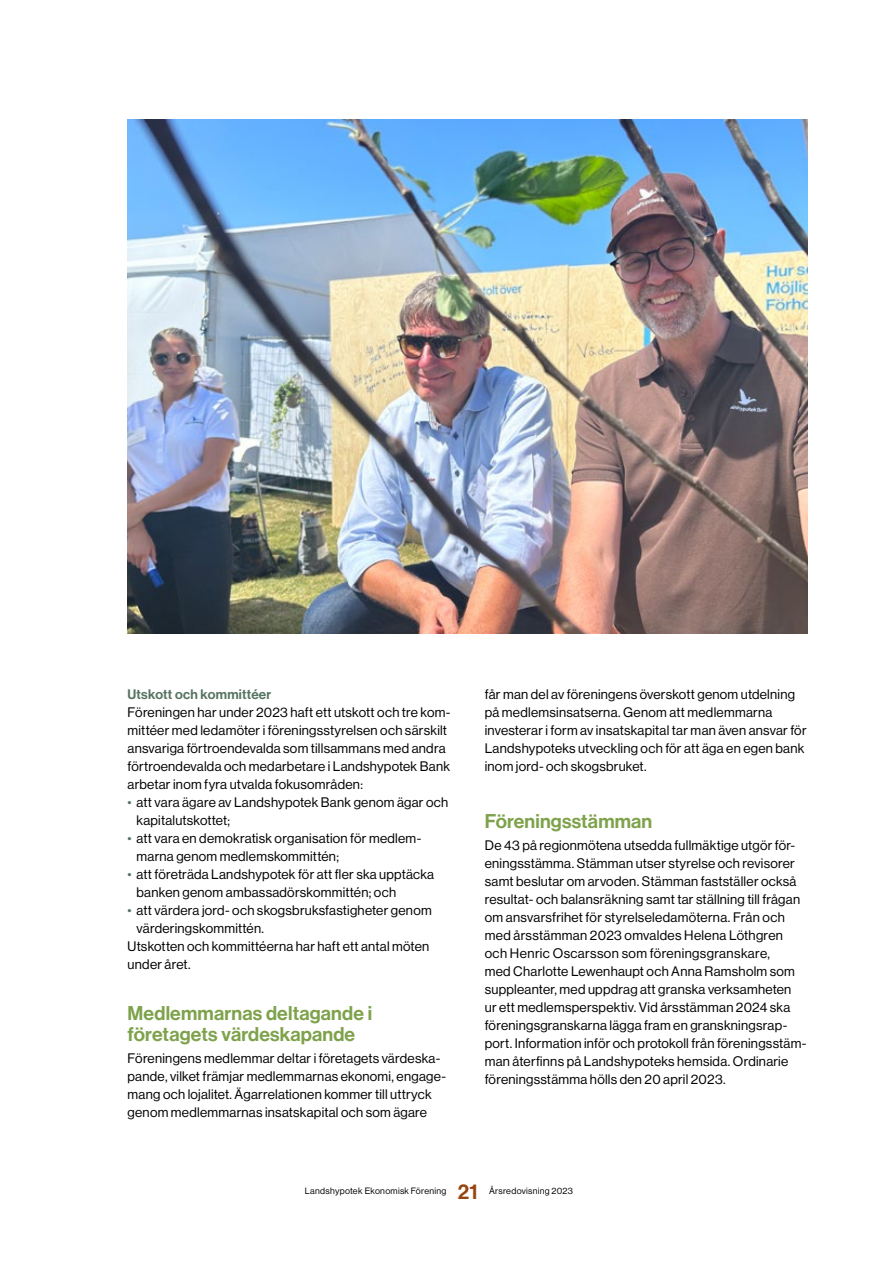
<style>
.page{position:relative;width:893px;height:1263px;background:#fff}
.page>*{position:absolute;margin:0;border:0;box-sizing:border-box;transform-origin:0 0}
.t1{font:21px "N Haas Grotesk DS Std 65 Md";color:#974511}
.t2{font:19.5px/21px "N Haas Grotesk DS Std 65 Md";letter-spacing:.01em;color:#7ea24b}
.t3{font:13.5px/18px "N Haas Grotesk DS Std 55 Rg";letter-spacing:.02em;color:#000}
.t4{font:13.5px "N Haas Grotesk DS Std 65 Md";letter-spacing:.02em;color:#567462}
.t5{font:9px "N Haas Grotesk DS Std 55 Rg";letter-spacing:.03em;color:#000}
.s1{color:#567462}
</style>
<div class="page">
<img style="left:128px;top:119px;width:680px;height:515px">
<p class="t4" style="left:128px;top:686px;width:145px">Utskott och kommittéer</p>
<p class="t3" style="left:128px;top:703px;width:324px">Föreningen har under 2023 haft ett utskott och tre kom&shy;mittéer med ledamöter i föreningsstyrelsen och särskilt ansvariga förtroendevalda som tillsammans med andra förtroendevalda och medarbetare i Landshypotek Bank arbetar inom fyra utvalda fokusområden:</p>
<p class="t3" style="left:137px;top:793px;width:313px;text-indent:-9px"><span class="s1">•</span> att vara ägare av Landshypotek Bank genom ägar och kapitalutskottet;</p>
<p class="t3" style="left:137px;top:829px;width:286px;text-indent:-9px"><span class="s1">•</span> att vara en demokratisk organisation för medlem&shy;marna genom medlemskommittén;</p>
<p class="t3" style="left:137px;top:865px;width:299px;text-indent:-9px"><span class="s1">•</span> att företräda Landshypotek för att fler ska upptäcka banken genom ambassadörskommittén; och</p>
<p class="t3" style="left:128px;top:901px;width:306px"><span class="s1">•</span> att värdera jord- och skogsbruksfastigheter genom</p>
<p class="t3" style="left:137px;top:919px;width:129px">värderingskommittén.</p>
<p class="t3" style="left:128px;top:937px;width:303px">Utskotten och kommittéerna har haft ett antal möten</p>
<p class="t3" style="left:128px;top:955px;width:65px">under året.</p>
<h2 class="t2" style="left:128px;top:1003px;width:246px">Medlemmarnas deltagande i företagets värdeskapande</h2>
<p class="t3" style="left:128px;top:1050px;width:320px">Föreningens medlemmar deltar i företagets värdeska&shy;pande, vilket främjar medlemmarnas ekonomi, engage&shy;mang och lojalitet. Ägarrelationen kommer till uttryck genom medlemmarnas insatskapital och som ägare</p>
<p class="t3" style="left:485px;top:685px;width:323px">får man del av föreningens överskott genom utdelning på medlemsinsatserna. Genom att medlemmarna investerar i form av insatskapital tar man även ansvar för Landshypoteks utveckling och för att äga en egen bank inom jord- och skogsbruket.</p>
<h2 class="t2" style="left:485px;top:811px;width:169px">Föreningsstämman</h2>
<p class="t3" style="left:485px;top:837px;width:323px">De 43 på regionmötena utsedda fullmäktige utgör för&shy;eningsstämma. Stämman utser styrelse och revisorer samt beslutar om arvoden. Stämman fastställer också resultat- och balansräkning samt tar ställning till frågan om ansvarsfrihet för styrelseledamöterna. Från och med årsstämman 2023 omvaldes Helena Löthgren och Henric Oscarsson som föreningsgranskare,<br>med Charlotte Lewenhaupt och Anna Ramsholm som suppleanter, med uppdrag att granska verksamheten ur ett medlemsperspektiv. Vid årsstämman 2024 ska föreningsgranskarna lägga fram en granskningsrap&shy;port. Information inför och protokoll från föreningsstäm&shy;man återfinns på Landshypoteks hemsida. Ordinarie föreningsstämma hölls den 20 april 2023.</p>
<p class="t5" style="left:305px;top:1186px;width:143px">Landshypotek Ekonomisk Förening</p>
<h1 class="t1" style="left:458px;top:1179px;width:21px">21</h1>
<p class="t5" style="left:489px;top:1186px;width:85px">Årsredovisning 2023</p>
</div>
